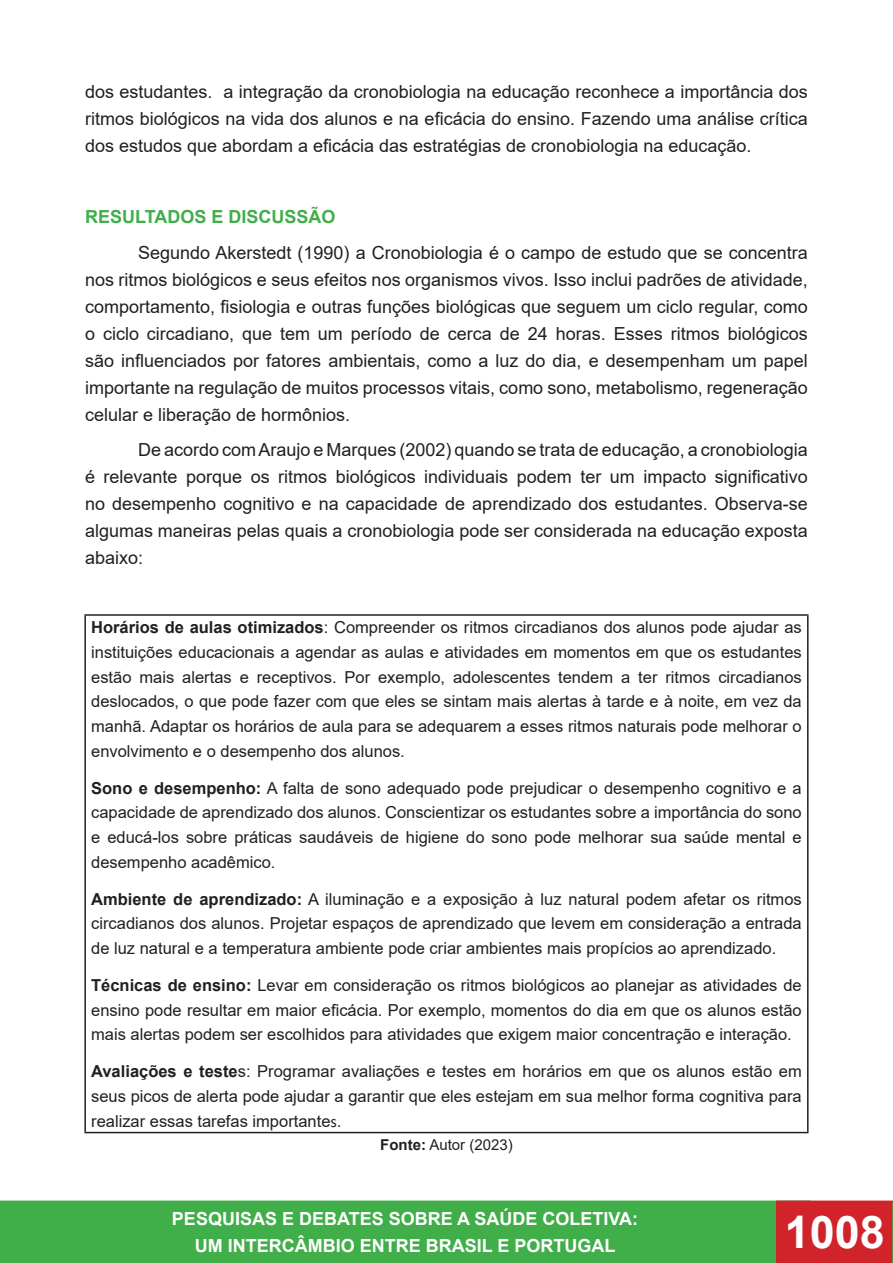
<style>
.page{position:relative;width:893px;height:1263px;background:#fff}
.page>*{position:absolute;margin:0;border:0;box-sizing:border-box;transform-origin:0 0}
.t1{font:700 45px "Arial";color:#fff}
.t2{font:18px/27px "Arial";color:#231f20;text-align:justify}
.t3{font:700 18px/26.5px "Arial";color:#fff;text-align:center}
.t4{font:700 18px "Arial";color:#40ae49}
.t5{font:16.5px/24.8px "Arial";color:#231f20;text-align:justify}
.t6{font:15px "Arial";color:#231f20}
.s1{font-weight:700}
.s2{font-family:"Calibri"}
</style>
<div class="page">
<div style="left:0;top:1201px;width:810px;height:62px;background:#40ae49"></div>
<div style="left:0;top:1200px;width:811px;height:63px;border:2px solid #40ae49"></div>
<div style="left:777px;top:1201px;width:116px;height:61px;background:#d1232a"></div>
<div style="left:776px;top:1200px;width:117px;height:63px;border:2px solid #d1232a"></div>
<svg style="left:892px;top:1202px;width:1px;height:61px"></svg>
<hr style="left:84px;top:614px;width:724px;height:2px;background:#231f20">
<hr style="left:84px;top:616px;width:2px;height:516px;background:#231f20">
<hr style="left:807px;top:616px;width:1px;height:516px;background:#231f20">
<hr style="left:84px;top:1132px;width:724px;height:1px;background:#231f20">
<p class="t2" style="left:85px;top:78px;width:724px">dos estudantes. a integração da cronobiologia na educação reconhece a importância dos ritmos biológicos na vida dos alunos e na eficácia do ensino. Fazendo uma análise crítica dos estudos que abordam a eficácia das estratégias de cronobiologia na educação.</p>
<p class="t4" style="left:85px;top:204px;width:252px">RESULTADOS E DISCUSSÃO</p>
<p class="t2" style="left:85px;top:239px;width:724px;text-indent:53px">Segundo Akerstedt (1990) a Cronobiologia é o campo de estudo que se concentra nos ritmos biológicos e seus efeitos nos organismos vivos. Isso inclui padrões de atividade, comportamento, fisiologia e outras funções biológicas que seguem um ciclo regular, como o ciclo circadiano, que tem um período de cerca de 24 horas. Esses ritmos biológicos são influenciados por fatores ambientais, como a luz do dia, e desempenham um papel importante na regulação de muitos processos vitais, como sono, metabolismo, regeneração celular e liberação de hormônios.</p>
<p class="t2" style="left:85px;top:436px;width:724px;text-indent:53px">De acordo com Araujo e Marques (2002) quando se trata de educação, a cronobiologia é relevante porque os ritmos biológicos individuais podem ter um impacto significativo no desempenho cognitivo e na capacidade de aprendizado dos estudantes. Observa-se algumas maneiras pelas quais a cronobiologia pode ser considerada na educação exposta abaixo:</p>
<p class="t5" style="left:91px;top:615px;width:712px"><span class="s1">Horários de aulas otimizados</span>: Compreender os ritmos circadianos dos alunos pode ajudar as instituições educacionais a agendar as aulas e atividades em momentos em que os estudantes estão mais alertas e receptivos. Por exemplo, adolescentes tendem a ter ritmos circadianos deslocados, o que pode fazer com que eles se sintam mais alertas à tarde e à noite, em vez da manhã. Adaptar os horários de aula para se adequarem a esses ritmos naturais pode melhorar o envolvimento e o desempenho dos alunos.</p>
<p class="t5" style="left:91px;top:775px;width:712px"><span class="s1">Sono e desempenho:</span> A falta de sono adequado pode prejudicar o desempenho cognitivo e a capacidade de aprendizado dos alunos. Conscientizar os estudantes sobre a importância do sono e educá-los sobre práticas saudáveis de higiene do sono pode melhorar sua saúde mental e desempenho acadêmico.</p>
<p class="t5" style="left:91px;top:886px;width:712px"><span class="s1">Ambiente de aprendizado:</span> A iluminação e a exposição à luz natural podem afetar os ritmos circadianos dos alunos. Projetar espaços de aprendizado que levem em consideração a entrada de luz natural e a temperatura ambiente pode criar ambientes mais propícios ao aprendizado.</p>
<p class="t5" style="left:91px;top:972px;width:712px"><span class="s1">Técnicas de ensino:</span> Levar em consideração os ritmos biológicos ao planejar as atividades de ensino pode resultar em maior eficácia. Por exemplo, momentos do dia em que os alunos estão mais alertas podem ser escolhidos para atividades que exigem maior concentração e interação.</p>
<p class="t5" style="left:91px;top:1059px;width:712px"><span class="s1">Avaliações e teste</span>s: Programar avaliações e testes em horários em que os alunos estão em seus picos de alerta pode ajudar a garantir que eles estejam em sua melhor forma cognitiva para realizar essas tarefas importante<span class="s2">s.</span></p>
<p class="t6" style="left:380px;top:1134px;width:134px"><span class="s1">Fonte:</span> Autor (2023)</p>
<p class="t3" style="left:172px;top:1206px;width:468px">PESQUISAS E DEBATES SOBRE A SAÚDE COLETIVA:<br>UM INTERCÂMBIO ENTRE BRASIL E PORTUGAL</p>
<h1 class="t1" style="left:785px;top:1200px;width:102px">1008</h1>
</div>
